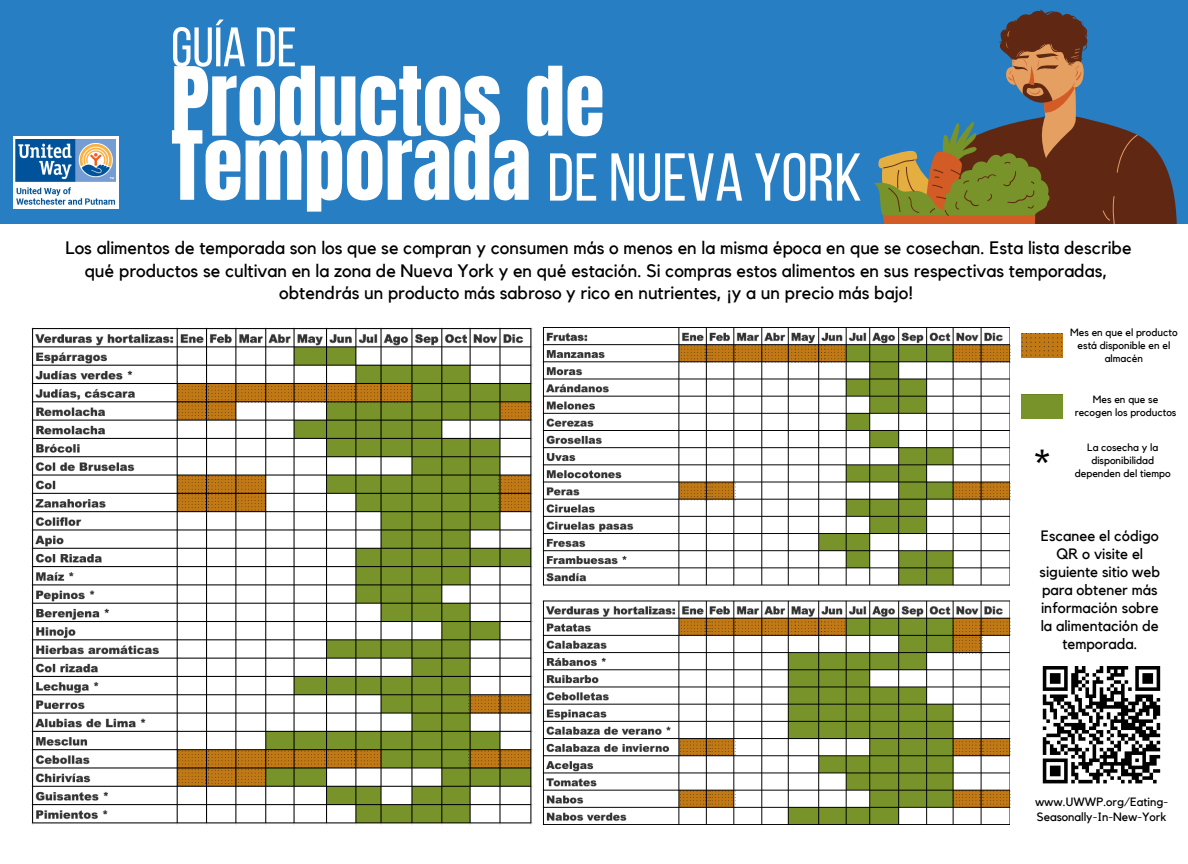
<style>
.page{position:relative;width:1188px;height:864px;background:#287ec2}
.page>*{position:absolute;margin:0;border:0;box-sizing:border-box;transform-origin:0 0}
.t1{font:81px/64.2px "Anton";color:#fff}
.t2{font:67.5px "Bebas Neue";color:#fff}
.t3{font:55.5px "Bebas Neue";color:#fff}
.t4{font:37.5px "Kollektif";color:#000}
.t5{font:18px/22.5px "Kollektif";color:#000;text-align:center}
.t6{font:15px/18px "Kollektif";color:#000;text-align:center}
.t7{font:12px/15px "Kollektif";color:#000}
.t8{font:10.5px/13.2px "Kollektif";color:#000;text-align:center}
</style>
<div class="page">
<svg style="left:1002px;top:10px;width:175px;height:214px"></svg>
<svg style="left:999px;top:31px;width:173px;height:25px"></svg>
<svg style="left:878px;top:56px;width:294px;height:168px"></svg>
<svg style="left:883px;top:53px;width:238px;height:171px"></svg>
<div style="left:0;top:224px;width:1188px;height:640px;background:#fff"></div>
<svg style="left:1042px;top:666px;width:119px;height:118px"></svg>
<img style="left:1021px;top:394px;width:42px;height:25px">
<img style="left:1021px;top:333px;width:42px;height:25px">
<img style="left:32px;top:328px;width:500px;height:497px">
<img style="left:543px;top:601px;width:467px;height:224px">
<img style="left:543px;top:328px;width:467px;height:258px">
<svg style="left:502px;top:403px;width:30px;height:17px"></svg>
<svg style="left:179px;top:383px;width:232px;height:36px"></svg>
<svg style="left:179px;top:476px;width:86px;height:35px;background:#b06e13"></svg>
<svg style="left:498px;top:476px;width:30px;height:35px"></svg>
<svg style="left:468px;top:696px;width:60px;height:17px"></svg>
<svg style="left:468px;top:751px;width:60px;height:17px"></svg>
<svg style="left:179px;top:751px;width:202px;height:35px;background:#ac8233"></svg>
<svg style="left:1022px;top:333px;width:40px;height:23px"></svg>
<svg style="left:681px;top:346px;width:164px;height:16px;background:#ad6c12"></svg>
<svg style="left:953px;top:346px;width:58px;height:16px"></svg>
<svg style="left:681px;top:483px;width:55px;height:17px"></svg>
<svg style="left:953px;top:483px;width:58px;height:17px"></svg>
<svg style="left:681px;top:618px;width:164px;height:17px;background:#ac6b12"></svg>
<svg style="left:953px;top:618px;width:58px;height:36px"></svg>
<svg style="left:680px;top:738px;width:56px;height:17px"></svg>
<svg style="left:680px;top:791px;width:56px;height:17px"></svg>
<svg style="left:953px;top:738px;width:57px;height:17px"></svg>
<svg style="left:953px;top:791px;width:57px;height:17px"></svg>
<div style="left:13px;top:136px;width:106px;height:72px;background:#fff"></div>
<img style="left:16px;top:139px;width:100px;height:66px">
<h3 class="t3" style="left:171px;top:25px;width:127px">GUÍA DE</h3>
<h1 class="t1" style="left:171px;top:71px;width:435px">Productos de<br>Temporada</h1>
<p class="t5" style="left:65px;top:237px;width:1068px">Los alimentos de temporada son los que se compran y consumen más o menos en la misma época en que se cosechan. Esta lista describe qué productos se cultivan en la zona de Nueva York y en qué estación. Si compras estos alimentos en sus respectivas temporadas, obtendrás un producto más sabroso y rico en nutrientes, ¡y a un precio más bajo!</p>
<h2 class="t2" style="left:547px;top:150px;width:316px">DE NUEVA YORK</h2>
<p class="t8" style="left:1070px;top:326px;width:109px">Mes en que el producto está disponible en el almacén</p>
<p class="t8" style="left:1075px;top:393px;width:103px">Mes en que se recogen los productos</p>
<h3 class="t4" style="left:1035px;top:446px;width:17px">*</h3>
<p class="t8" style="left:1075px;top:441px;width:97px">La cosecha y la disponibilidad dependen del tiempo</p>
<p class="t6" style="left:1040px;top:528px;width:122px">Escanee el código<br>QR o visite el siguiente sitio web para obtener más información sobre la alimentación de temporada.</p>
<p class="t7" style="left:1035px;top:795px;width:135px">www.UWWP.org/Eating-<br>Seasonally-In-New-York</p>
</div>
